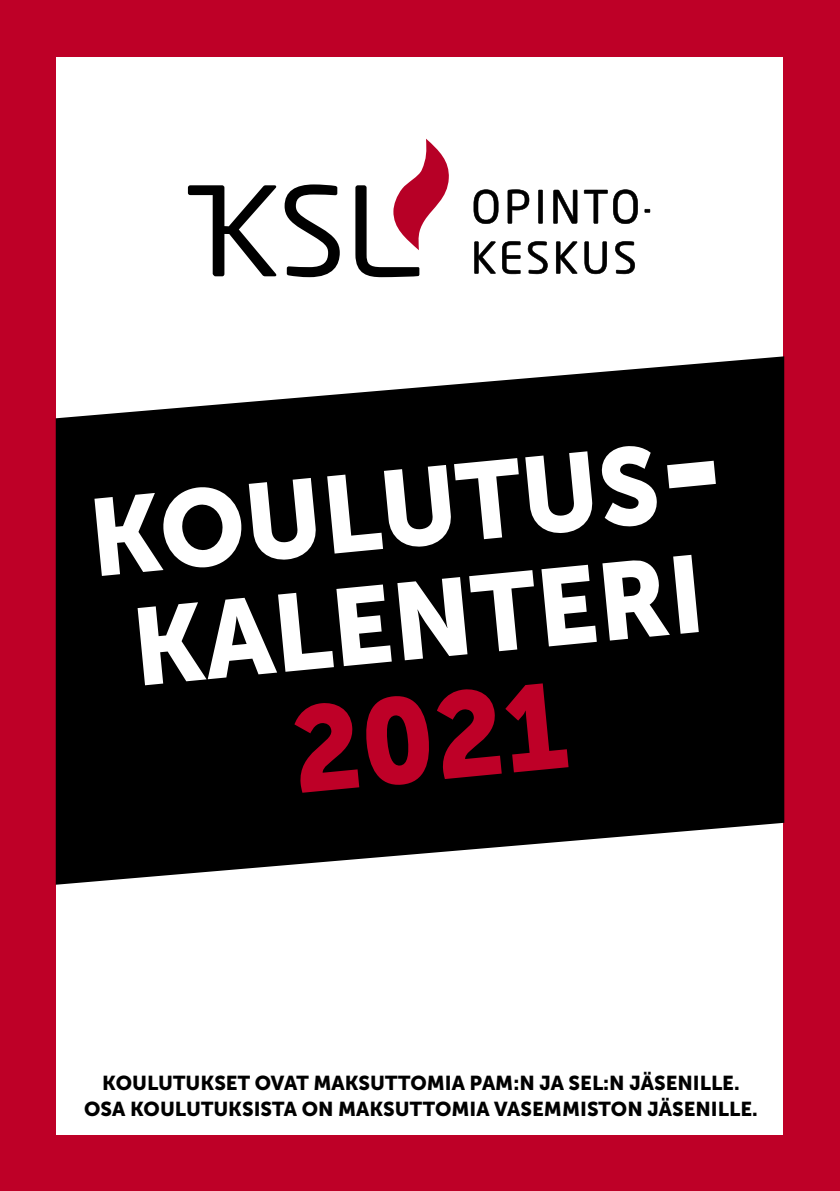
<style>
.page{position:relative;width:840px;height:1191px;background:#fff}
.page>*{position:absolute;margin:0;border:0;box-sizing:border-box;transform-origin:0 0}
.t1{font:120px "Museo Sans 900";color:#be0027;scale:.96 1}
.t2{font:108.4px/112.6px "Museo Sans 900";color:#fff;text-align:center;scale:.96 1}
.t3{font:20px/26px "Museo Sans 900";color:#000;text-align:center}
</style>
<div class="page">
<div style="left:0;top:0;width:839px;height:1191px;background:#be0027"></div>
<div style="left:57px;top:57px;width:725px;height:1077px;background:#fff"></div>
<svg style="left:473px;top:189px;width:25px;height:35px"></svg>
<svg style="left:507px;top:189px;width:22px;height:35px"></svg>
<svg style="left:538px;top:190px;width:4px;height:34px"></svg>
<svg style="left:553px;top:190px;width:24px;height:34px"></svg>
<svg style="left:583px;top:189px;width:54px;height:35px"></svg>
<svg style="left:644px;top:209px;width:5px;height:4px"></svg>
<svg style="left:474px;top:241px;width:21px;height:33px"></svg>
<svg style="left:502px;top:241px;width:18px;height:33px"></svg>
<svg style="left:527px;top:241px;width:20px;height:33px"></svg>
<svg style="left:556px;top:241px;width:21px;height:33px"></svg>
<svg style="left:584px;top:241px;width:22px;height:33px"></svg>
<svg style="left:615px;top:241px;width:19px;height:33px"></svg>
<svg style="left:284px;top:184px;width:55px;height:93px"></svg>
<svg style="left:355px;top:139px;width:94px;height:138px"></svg>
<svg style="left:188px;top:185px;width:88px;height:91px"></svg>
<svg style="left:55px;top:355px;width:729px;height:530px;background:#1f1e1e"></svg>
<h2 class="t2" style="left:85px;top:480px;width:677px;rotate:-5deg">koulutus&shy;kalenteri</h2>
<h1 class="t1" style="left:286px;top:682px;width:289px;rotate:-5deg">2021</h1>
<p class="t3" style="left:84px;top:1069px;width:674px">KOULUTUKSET OVAT MAKSUTTOMIA PAM :N JA SEL:N JÄSENILLE.<br>OSA KOULUTUKSISTA ON MAKSUTTOMIA VASEMMISTON JÄSENILLE.</p>
</div>
